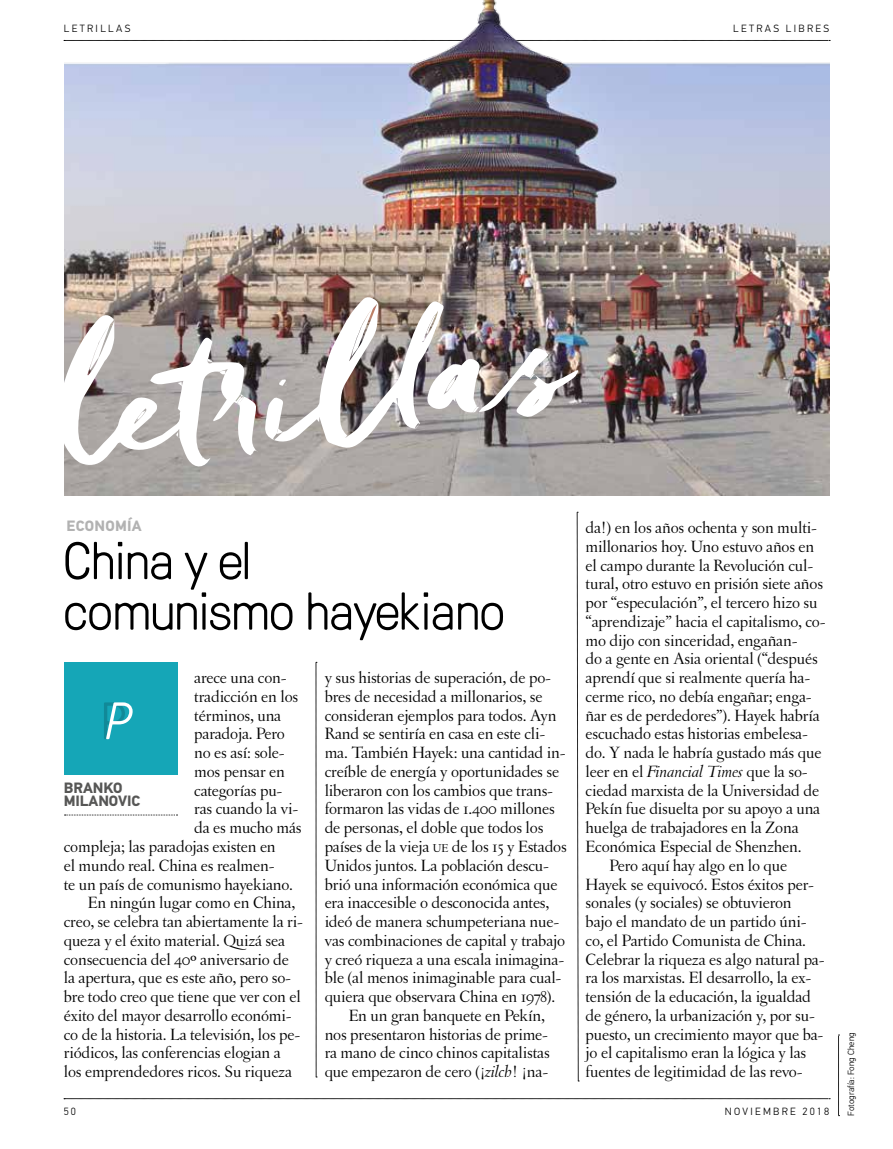
<style>
.page{position:relative;width:893px;height:1149px;background:#fff}
.page>*{position:absolute;margin:0;border:0;box-sizing:border-box;transform-origin:0 0}
.t1{font:300 52.65px/50.6px "GT Pressura";letter-spacing:-.02em;color:#000}
.t2{font:italic 300 52.5px "GT Pressura";color:#fff}
.t3{font:17.25px "Letras Oldstyle";letter-spacing:-.01em;color:#000}
.t4{font:700 15px/13.5px "PF Din Text Pro";letter-spacing:-.005em;color:#575756}
.t5{font:700 15px "PF Din Text Pro";letter-spacing:.02em;color:#b2b2b2}
.t6{font:300 10.5px "PF Din Text Pro";letter-spacing:.22em;color:#000}
.t7{font:300 9px "PF Din Text Pro";color:#000}
.s1{font-family:"Adobe Garamond Pro"}
.s2{font-size:12.15px}
.s3{font-style:italic}
</style>
<div class="page">
<svg style="left:64px;top:1098px;width:766px;height:1px"></svg>
<img style="left:64px;top:0;width:765px;height:495px">
<svg style="left:577px;top:512px;width:2px;height:569px"></svg>
<svg style="left:316px;top:662px;width:1px;height:415px"></svg>
<div style="left:64px;top:662px;width:114px;height:112px;background:#15a6b7"></div>
<svg style="left:65px;top:814px;width:113px;height:1px"></svg>
<svg style="left:64px;top:313px;width:195px;height:156px"></svg>
<img style="left:265px;top:296px;width:313px;height:152px">
<svg style="left:838px;top:1034px;width:1px;height:81px"></svg>
<p class="t6" style="left:64px;top:22px;width:68px">LETRILLAS</p>
<p class="t6" style="left:733px;top:22px;width:97px">LETRAS LIBRES</p>
<p class="t5" style="left:67px;top:516px;width:77px">ECONOMÍA</p>
<h1 class="t1" style="left:63px;top:532px;width:444px">China y el<br>comunismo hayekiano</h1>
<p class="t3" style="left:194px;top:667px;width:94px">arece una con-</p>
<p class="t3" style="left:194px;top:686px;width:106px">tradicción en los</p>
<p class="t3" style="left:194px;top:705px;width:89px">términos, una</p>
<p class="t3" style="left:194px;top:724px;width:92px">paradoja. Pero</p>
<p class="t3" style="left:194px;top:742px;width:92px">no es así: sole-</p>
<p class="t3" style="left:194px;top:761px;width:92px">mos pensar en</p>
<p class="t3" style="left:194px;top:780px;width:90px">categorías pu-</p>
<p class="t3" style="left:194px;top:799px;width:105px">ras cuando la vi-</p>
<p class="t3" style="left:194px;top:817px;width:109px">da es mucho más</p>
<p class="t3" style="left:64px;top:836px;width:213px">compleja; las paradojas existen en</p>
<p class="t3" style="left:64px;top:855px;width:212px">el mundo real. China es realmen-</p>
<p class="t3" style="left:64px;top:874px;width:231px">te un país de comunismo hayekiano.</p>
<p class="t3" style="left:88px;top:892px;width:209px">En ningún lugar como en China,</p>
<p class="t3" style="left:64px;top:911px;width:240px">creo, se celebra tan abiertamente la ri-</p>
<p class="t3" style="left:64px;top:930px;width:223px">queza y el éxito material. Quizá sea</p>
<p class="t3" style="left:64px;top:949px;width:227px">consecuencia del 40<span class="s1">º</span> aniversario de</p>
<p class="t3" style="left:64px;top:967px;width:229px">la apertura, que es este año, pero so-</p>
<p class="t3" style="left:64px;top:986px;width:239px">bre todo creo que tiene que ver con el</p>
<p class="t3" style="left:64px;top:1005px;width:229px">éxito del mayor desarrollo económi-</p>
<p class="t3" style="left:64px;top:1024px;width:238px">co de la historia. La televisión, los pe-</p>
<p class="t3" style="left:64px;top:1042px;width:219px">riódicos, las conferencias elogian a</p>
<p class="t3" style="left:64px;top:1061px;width:230px">los emprendedores ricos. Su riqueza</p>
<h2 class="t2" style="left:105px;top:683px;width:26px">P</h2>
<p class="t4" style="left:64px;top:780px;width:78px">BRANKO<br>MILANOVIC</p>
<p class="t3" style="left:325px;top:667px;width:228px">y sus historias de superación, de po-</p>
<p class="t3" style="left:325px;top:686px;width:219px">bres de necesidad a millonarios, se</p>
<p class="t3" style="left:325px;top:705px;width:233px">consideran ejemplos para todos. Ayn</p>
<p class="t3" style="left:325px;top:723px;width:222px">Rand se sentiría en casa en este cli-</p>
<p class="t3" style="left:325px;top:742px;width:242px">ma. También Hayek: una cantidad in-</p>
<p class="t3" style="left:325px;top:761px;width:236px">creíble de energía y oportunidades se</p>
<p class="t3" style="left:325px;top:780px;width:230px">liberaron con los cambios que trans-</p>
<p class="t3" style="left:325px;top:799px;width:232px">formaron las vidas de 1.400 millones</p>
<p class="t3" style="left:325px;top:817px;width:220px">de personas, el doble que todos los</p>
<p class="t3" style="left:325px;top:836px;width:244px">países de la vieja <span class="s2">ue</span> de los 15 y Estados</p>
<p class="t3" style="left:325px;top:855px;width:226px">Unidos juntos. La población descu-</p>
<p class="t3" style="left:325px;top:873px;width:234px">brió una información económica que</p>
<p class="t3" style="left:325px;top:892px;width:226px">era inaccesible o desconocida antes,</p>
<p class="t3" style="left:325px;top:911px;width:236px">ideó de manera schumpeteriana nue-</p>
<p class="t3" style="left:325px;top:930px;width:242px">vas combinaciones de capital y trabajo</p>
<p class="t3" style="left:325px;top:949px;width:241px">y creó riqueza a una escala inimagina-</p>
<p class="t3" style="left:325px;top:967px;width:238px">ble (al menos inimaginable para cual-</p>
<p class="t3" style="left:325px;top:986px;width:232px">quiera que observara China en 1978).</p>
<p class="t3" style="left:349px;top:1005px;width:198px">En un gran banquete en Pekín,</p>
<p class="t3" style="left:325px;top:1024px;width:225px">nos presentaron historias de prime-</p>
<p class="t3" style="left:325px;top:1042px;width:227px">ra mano de cinco chinos capitalistas</p>
<p class="t3" style="left:325px;top:1061px;width:225px">que empezaron de cero (¡<span class="s3">zilch</span>! ¡na-</p>
<p class="t3" style="left:586px;top:517px;width:233px">da!) en los años ochenta y son multi-</p>
<p class="t3" style="left:586px;top:536px;width:230px">millonarios hoy. Uno estuvo años en</p>
<p class="t3" style="left:586px;top:555px;width:229px">el campo durante la Revolución cul-</p>
<p class="t3" style="left:586px;top:573px;width:239px">tural, otro estuvo en prisión siete años</p>
<p class="t3" style="left:586px;top:592px;width:233px">por “especulación”, el tercero hizo su</p>
<p class="t3" style="left:586px;top:611px;width:241px">“aprendizaje” hacia el capitalismo, co-</p>
<p class="t3" style="left:586px;top:630px;width:213px">mo dijo con sinceridad, engañan-</p>
<p class="t3" style="left:586px;top:648px;width:234px">do a gente en Asia oriental (“después</p>
<p class="t3" style="left:586px;top:667px;width:226px">aprendí que si realmente quería ha-</p>
<p class="t3" style="left:586px;top:686px;width:228px">cerme rico, no debía engañar; enga-</p>
<p class="t3" style="left:586px;top:705px;width:236px">ñar es de perdedores”). Hayek habría</p>
<p class="t3" style="left:586px;top:723px;width:224px">escuchado estas historias embelesa-</p>
<p class="t3" style="left:586px;top:742px;width:237px">do. Y nada le habría gustado más que</p>
<p class="t3" style="left:586px;top:761px;width:223px">leer en el <span class="s3">Financial Times</span> que la so-</p>
<p class="t3" style="left:586px;top:780px;width:235px">ciedad marxista de la Universidad de</p>
<p class="t3" style="left:586px;top:798px;width:236px">Pekín fue disuelta por su apoyo a una</p>
<p class="t3" style="left:586px;top:817px;width:215px">huelga de trabajadores en la Zona</p>
<p class="t3" style="left:586px;top:836px;width:218px">Económica Especial de Shenzhen.</p>
<p class="t3" style="left:610px;top:855px;width:179px">Pero aquí hay algo en lo que</p>
<p class="t3" style="left:586px;top:874px;width:230px">Hayek se equivocó. Estos éxitos per-</p>
<p class="t3" style="left:586px;top:892px;width:208px">sonales (y sociales) se obtuvieron</p>
<p class="t3" style="left:586px;top:911px;width:222px">bajo el mandato de un partido úni-</p>
<p class="t3" style="left:586px;top:930px;width:222px">co, el Partido Comunista de China.</p>
<p class="t3" style="left:586px;top:949px;width:240px">Celebrar la riqueza es algo natural pa-</p>
<p class="t3" style="left:586px;top:967px;width:227px">ra los marxistas. El desarrollo, la ex-</p>
<p class="t3" style="left:586px;top:986px;width:227px">tensión de la educación, la igualdad</p>
<p class="t3" style="left:586px;top:1005px;width:231px">de género, la urbanización y, por su-</p>
<p class="t3" style="left:586px;top:1024px;width:239px">puesto, un crecimiento mayor que ba-</p>
<p class="t3" style="left:586px;top:1042px;width:222px">jo el capitalismo eran la lógica y las</p>
<p class="t3" style="left:586px;top:1061px;width:218px">fuentes de legitimidad de las revo-</p>
<p class="t6" style="left:64px;top:1104px;width:14px">50</p>
<p class="t6" style="left:725px;top:1104px;width:106px">NOVIEMBRE 2018</p>
<p class="t7" style="left:846px;top:1115px;width:85px;rotate:-90deg">Fotografía: Fong Cheng</p>
</div>
